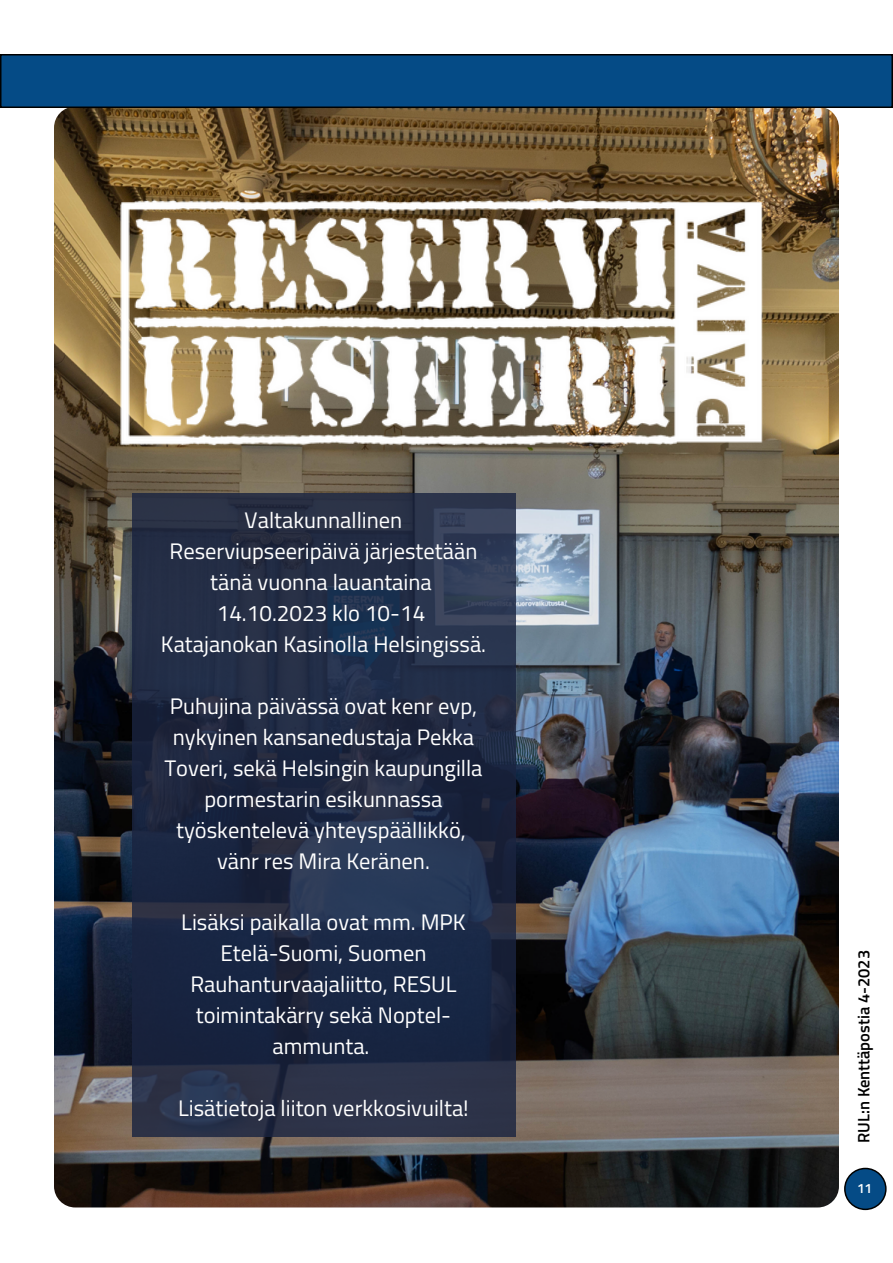
<style>
.page{position:relative;width:893px;height:1263px;background:#fff}
.page>*{position:absolute;margin:0;border:0;box-sizing:border-box;transform-origin:0 0}
.t1{font:22.5px/30.9px "Titillium Web";color:#fff;text-align:center}
.t2{font:600 16.5px "Titillium";color:#000}
.t3{font:600 13.5px "Titillium";color:#fff}
</style>
<div class="page">
<div style="left:845px;top:1168px;width:41px;height:41px;background:#054b86;border-radius:50%"></div>
<div style="left:844px;top:1168px;width:43px;height:42px;border:2px solid #000;border-radius:50%"></div>
<img style="left:54px;top:108px;width:785px;height:1099px">
<img style="left:108px;top:108px;width:678px;height:455px">
<svg style="left:133px;top:493px;width:383px;height:644px;background:#212c45"></svg>
<div style="left:1px;top:55px;width:891px;height:52px;background:#054b86"></div>
<div style="left:0;top:54px;width:893px;height:54px;border:2px solid #000"></div>
<p class="t1" style="left:161px;top:504px;width:327px">Valtakunnallinen<br>Reserviupseeripäivä järjestetään tänä vuonna lauantaina<br>14.10.2023 klo 10-14<br>Katajanokan Kasinolla Helsingissä.</p>
<p class="t1" style="left:164px;top:689px;width:320px">Puhujina päivässä ovat kenr evp, nykyinen kansanedustaja Pekka<br>Toveri, sekä Helsingin kaupungilla pormestarin esikunnassa työskentelevä yhteyspäällikkö, vänr res Mira Keränen.</p>
<p class="t1" style="left:181px;top:906px;width:286px">Lisäksi paikalla ovat mm. MPK<br>Etelä-Suomi, Suomen<br>Rauhanturvaajaliitto, RESUL toimintakärry sekä Noptel&shy;ammunta.</p>
<p class="t1" style="left:178px;top:1091px;width:292px">Lisätietoja liiton verkkosivuilta!</p>
<p class="t2" style="left:851px;top:1143px;width:194px;rotate:-90deg">RUL:n Kenttäpostia 4-2023</p>
<p class="t3" style="left:857px;top:1178px;width:17px">11</p>
</div>
